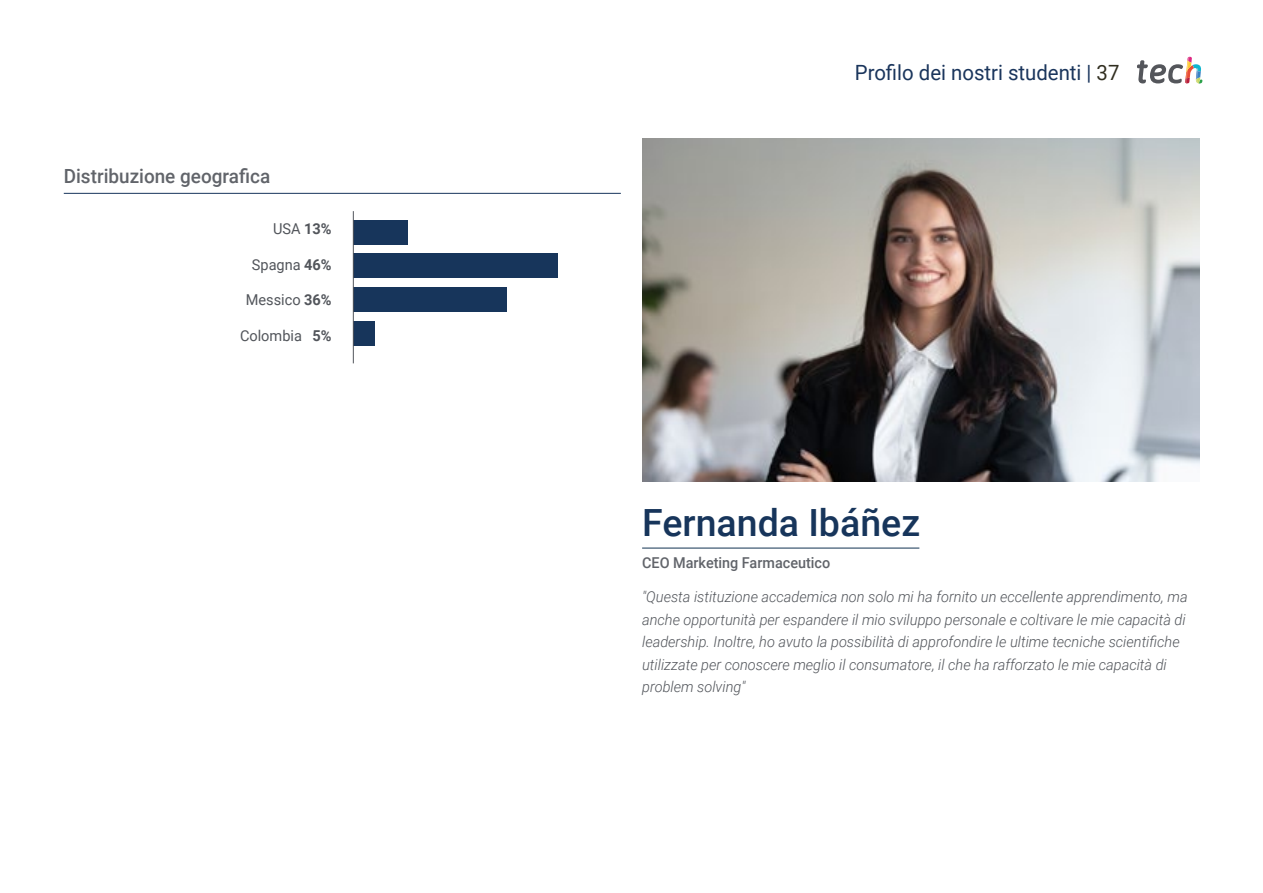
<style>
.page{position:relative;width:1263px;height:893px;background:#fff}
.page>*{position:absolute;margin:0;border:0;box-sizing:border-box;transform-origin:0 0}
.t1{font:500 37.5px "Roboto";color:#17355b}
.t2{font:21px "Roboto";color:#1a355c}
.t3{font:500 19.5px "Roboto";color:#61646a}
.t4{font:italic 300 15px/22.5px "Roboto";color:#52555b}
.t5{font:15px "Roboto";color:#52555b}
.t6{font:500 15px "Roboto";color:#61646a;scale:.96 1}
.s1{font-weight:700}
.s2{color:#312e20}
</style>
<div class="page">
<svg style="left:1137px;top:57px;width:65px;height:27px"></svg>
<hr style="left:642px;top:548px;width:277px;height:1px;background:#123352">
<img style="left:642px;top:138px;width:557px;height:343px">
<hr style="left:64px;top:193px;width:557px;height:1px;background:#17355b">
<div style="left:353px;top:220px;width:54px;height:24px;background:#17355b"></div>
<div style="left:353px;top:254px;width:205px;height:24px;background:#17355b"></div>
<div style="left:353px;top:287px;width:153px;height:25px;background:#17355b"></div>
<div style="left:353px;top:321px;width:22px;height:24px;background:#17355b"></div>
<hr style="left:353px;top:211px;width:1px;height:152px;background:#52555b">
<h3 class="t3" style="left:64px;top:162px;width:208px">Distribuzione geografica</h3>
<p class="t5" style="left:273px;top:218px;width:60px">USA <span class="s1">13%</span></p>
<p class="t5" style="left:252px;top:254px;width:81px">Spagna <span class="s1">46%</span></p>
<p class="t5" style="left:246px;top:289px;width:87px">Messico <span class="s1">36%</span></p>
<p class="t5" style="left:240px;top:325px;width:93px">Colombia <span class="s1">5%</span></p>
<h2 class="t2" style="left:855px;top:57px;width:266px">Profilo dei nostri studenti | <span class="s2">37</span></h2>
<h1 class="t1" style="left:642px;top:496px;width:280px">Fernanda Ibáñez</h1>
<p class="t6" style="left:642px;top:552px;width:197px">CEO Marketing Farmaceutico</p>
<p class="t4" style="left:642px;top:585px;width:547px">"Questa istituzione accademica non solo mi ha fornito un eccellente apprendimento, ma anche opportunità per espandere il mio sviluppo personale e coltivare le mie capacità di leadership. Inoltre, ho avuto la possibilità di approfondire le ultime tecniche scientifiche utilizzate per conoscere meglio il consumatore, il che ha rafforzato le mie capacità di problem solving"</p>
</div>
